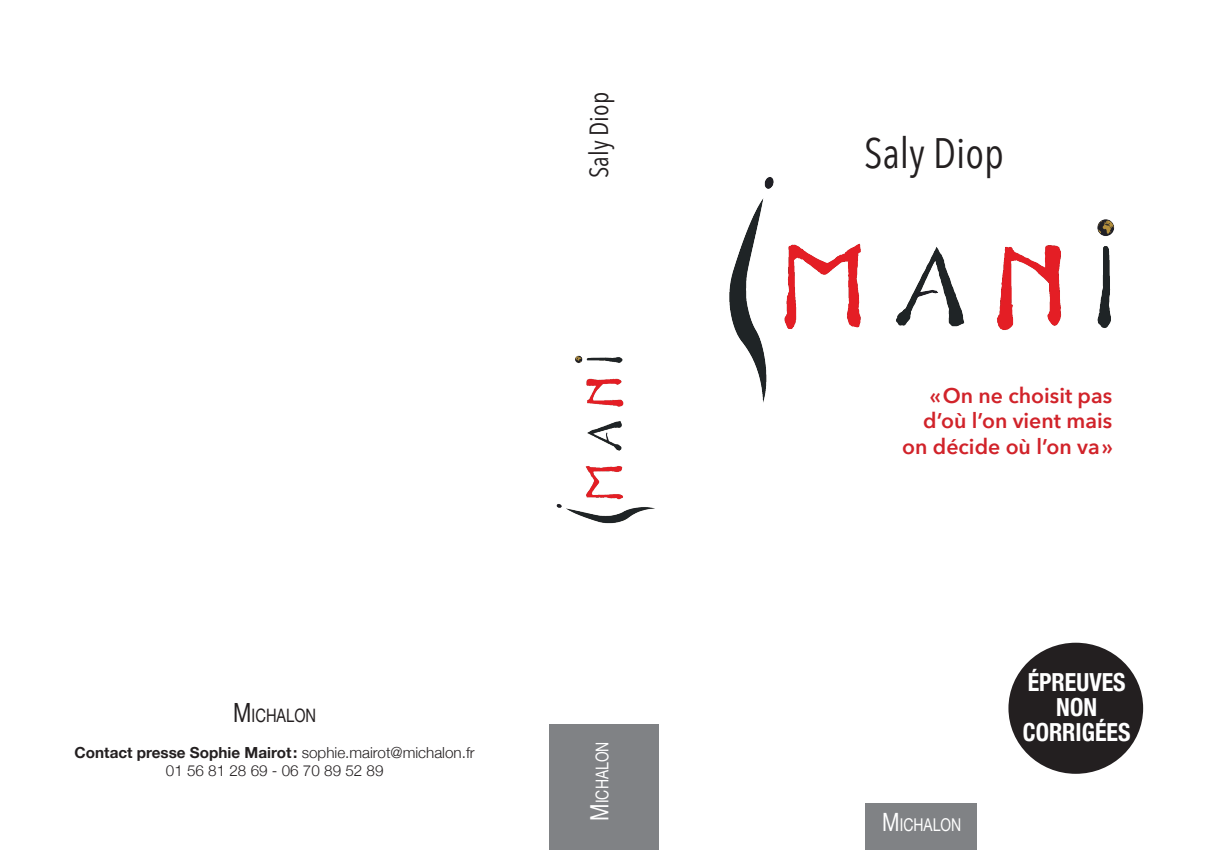
<style>
.page{position:relative;width:1208px;height:850px;background:#fff}
.page>*{position:absolute;margin:0;border:0;box-sizing:border-box;transform-origin:0 0}
.t1{font:42.5px "Avenir Next Condensed";color:#231f20}
.t2{font:26.25px "Avenir Next Condensed";color:#231f20}
.t3{font:700 condensed 24.88px/25px "Helvetica Neue";color:#fff;text-align:center;scale:.96 1}
.t4{font:600 21.25px/25.5px "Avenir Next";color:#d1232a;text-align:right}
.t5{font:18.5px "Helvetica Neue";color:#231f20;scale:.79 1}
.t6{font:17.62px "Helvetica Neue";color:#fff;scale:.79 1}
.t7{font:300 15.25px/18.2px "Helvetica Neue";color:#231f20;text-align:center}
.s1{font-size:26.5px}
.s2{font-weight:700}
.s3{font-size:25.25px}
</style>
<div class="page">
<img style="left:628px;top:177px;width:516px;height:673px">
<div style="left:865px;top:803px;width:111px;height:47px;background:#808285"></div>
<div style="left:549px;top:725px;width:110px;height:125px;background:#808285"></div>
<img style="left:556px;top:347px;width:105px;height:181px">
<div style="left:1008px;top:643px;width:135px;height:131px;background:#231f20;border-radius:50%"></div>
<h2 class="t2" style="left:576px;top:178px;width:88px;rotate:-90deg">Saly Diop</h2>
<p class="t5" style="left:233px;top:702px;width:106px"><span class="s1">M</span>ICHALON</p>
<p class="t7" style="left:75px;top:743px;width:401px"><span class="s2">Contact presse Sophie Mairot:</span> sophie.mairot@michalon.fr<br>01 56 81 28 69 - 06 70 89 52 89</p>
<p class="t6" style="left:589px;top:821px;width:101px;rotate:-90deg"><span class="s3">M</span>ICHALON</p>
<h1 class="t1" style="left:864px;top:117px;width:141px">Saly Diop</h1>
<h3 class="t4" style="left:902px;top:382px;width:212px">«On ne choisit pas d’où l’on vient mais on décide où l’on va»</h3>
<p class="t6" style="left:882px;top:812px;width:101px"><span class="s3">M</span>ICHALON</p>
<h3 class="t3" style="left:1022px;top:668px;width:114px">ÉPREUVES<br>NON<br>CORRIGÉES</h3>
</div>
